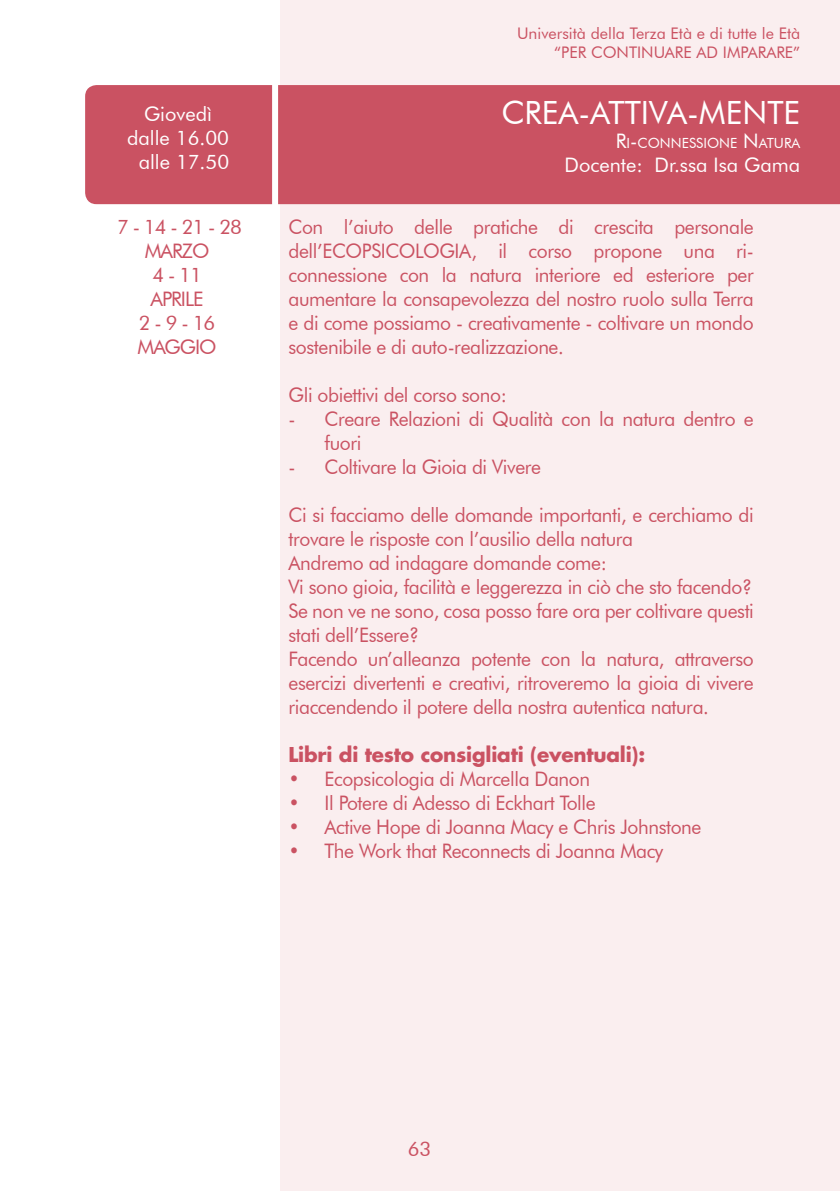
<style>
.page{position:relative;width:840px;height:1191px;background:#fff}
.page>*{position:absolute;margin:0;border:0;box-sizing:border-box;transform-origin:0 0}
.t1{font:32px "Futura BT";color:#fff}
.t2{font:20px/24px "Futura BT";letter-spacing:-.02em;color:#ca5262;scale:.96 1}
.t3{font:20px/24px "Futura BT";color:#fff;text-align:center}
.t4{font:20px/24px "Futura BT";letter-spacing:-.05em;color:#ca5262;text-align:center}
.t5{font:700 20px "Futura LT";letter-spacing:-.01em;color:#ca5262}
.t6{font:20px "Futura BT";letter-spacing:-.02em;color:#ca5262}
.t7{font:16px/19.2px "Futura BT";color:#ca5262;text-align:right}
.t8{font:14px "Futura BT";color:#fff}
.s1{font-size:20px}
</style>
<div class="page">
<div style="left:280px;top:0;width:559px;height:1191px;background:#faeeef"></div>
<div style="left:85px;top:85px;width:754px;height:119px;background:#ca5262"></div>
<div style="left:272px;top:0;width:6px;height:1191px;background:#fff"></div>
<p class="t3" style="left:127px;top:102px;width:103px">Giovedì dalle 16.00 alle 17.50</p>
<p class="t4" style="left:117px;top:214px;width:126px">7 - 14 - 21 - 28<br>MARZO<br>4 - 11<br>APRILE<br>2 - 9 - 16<br>MAGGIO</p>
<p class="t7" style="left:516px;top:24px;width:284px">Università della Terza Età e di tutte le Età “PER CONTINUARE AD IMPARARE”</p>
<h1 class="t1" style="left:501px;top:93px;width:300px">CREA-ATTIVA-MENTE</h1>
<p class="t8" style="left:615px;top:135px;width:186px"><span class="s1">R</span>I<span class="s1">-</span>CONNESSIONE <span class="s1">N</span>ATURA</p>
<p class="t3" style="left:564px;top:153px;width:237px">Docente: Dr.ssa Isa Gama</p>
<p class="t2" style="left:288px;top:214px;width:486px;text-align:justify">Con l’aiuto delle pratiche di crescita personale dell’ECOPSICOLOGIA, il corso propone una ri&shy;connessione con la natura interiore ed esteriore per aumentare la consapevolezza del nostro ruolo sulla Terra e di come possiamo - creativamente - coltivare un mondo sostenibile e di auto-realizzazione.</p>
<p class="t2" style="left:288px;top:382px;width:229px">Gli obiettivi del corso sono:</p>
<p class="t2" style="left:324px;top:406px;width:448px;text-indent:-36px">- Creare Relazioni di Qualità con la natura dentro e fuori</p>
<p class="t2" style="left:288px;top:454px;width:264px">- Coltivare la Gioia di Vivere</p>
<p class="t2" style="left:288px;top:502px;width:486px">Ci si facciamo delle domande importanti, e cerchiamo di trovare le risposte con l’ausilio della natura<br>Andremo ad indagare domande come:<br>Vi sono gioia, facilità e leggerezza in ciò che sto facendo?<br>Se non ve ne sono, cosa posso fare ora per coltivare questi stati dell’Essere?<br>Facendo un’alleanza potente con la natura, attraverso esercizi divertenti e creativi, ritroveremo la gioia di vivere riaccendendo il potere della nostra autentica natura.</p>
<p class="t5" style="left:288px;top:741px;width:358px">Libri di testo consigliati (eventuali):</p>
<p class="t2" style="left:288px;top:766px;width:315px">• Ecopsicologia di Marcella Danon</p>
<p class="t2" style="left:288px;top:790px;width:321px">• Il Potere di Adesso di Eckhart Tolle</p>
<p class="t2" style="left:288px;top:814px;width:431px">• Active Hope di Joanna Macy e Chris Johnstone</p>
<p class="t2" style="left:288px;top:838px;width:392px">• The Work that Reconnects di Joanna Macy</p>
<p class="t6" style="left:407px;top:1136px;width:25px">63</p>
</div>
